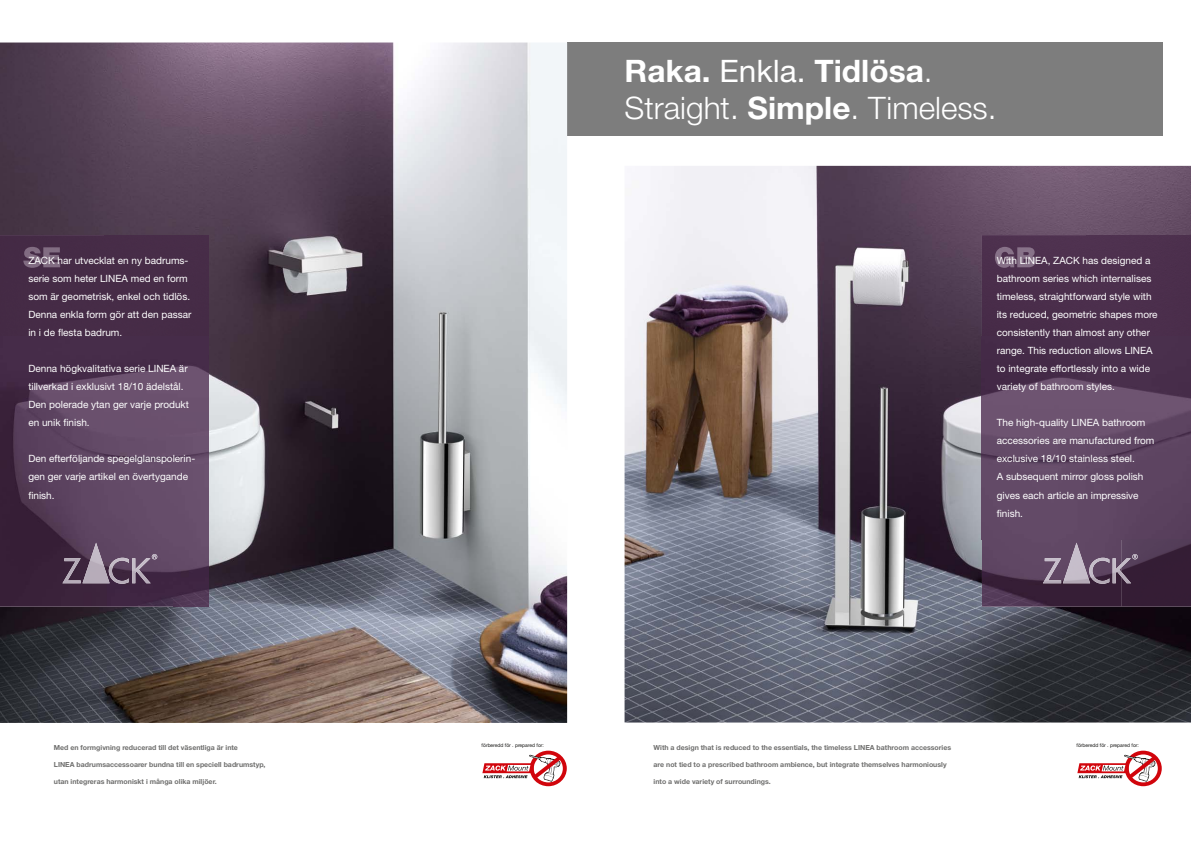
<style>
.page{position:relative;width:1191px;height:842px;background:#fff}
.page>*{position:absolute;margin:0;border:0;box-sizing:border-box;transform-origin:0 0}
.t1{font:300 31px/37.2px "Helvetica Neue";color:#fff}
.t2{font:10px/18px "Helvetica Neue";color:#fff}
.t3{font:700 7px "Helvetica Neue";color:#6f6f6e}
.t4{font:5px "Helvetica Neue";color:#1a1a18}
.s1{font-weight:700}
.s2{font-weight:400}
</style>
<div class="page">
<div style="left:567px;top:42px;width:595px;height:94px;background:#7d7d7d"></div>
<img style="left:0;top:43px;width:567px;height:680px">
<img style="left:624px;top:166px;width:567px;height:556px">
<img style="left:0;top:235px;width:208px;height:372px">
<img style="left:132px;top:558px;width:19px;height:25px">
<img style="left:62px;top:558px;width:19px;height:25px">
<img style="left:109px;top:558px;width:20px;height:26px">
<img style="left:82px;top:543px;width:28px;height:40px">
<svg style="left:152px;top:554px;width:5px;height:5px"></svg>
<img style="left:982px;top:235px;width:209px;height:372px">
<img style="left:1112px;top:558px;width:19px;height:25px">
<img style="left:1043px;top:558px;width:18px;height:25px">
<img style="left:1089px;top:558px;width:20px;height:26px">
<img style="left:1063px;top:543px;width:27px;height:40px">
<svg style="left:1132px;top:554px;width:5px;height:5px"></svg>
<img style="left:23px;top:247px;width:37px;height:21px">
<img style="left:995px;top:247px;width:40px;height:21px">
<svg style="left:482px;top:751px;width:85px;height:35px"></svg>
<svg style="left:1077px;top:751px;width:84px;height:35px"></svg>
<p class="t2" style="left:28px;top:252px;width:165px">ZACK har utvecklat en ny badrums&shy;serie som heter LINEA med en form som är geometrisk, enkel och tidlös.<br>Denna enkla form gör att den passar in i de flesta badrum.</p>
<p class="t2" style="left:28px;top:360px;width:162px">Denna högkvalitativa serie LINEA är tillverkad i exklusivt 18/10 ädelstål.<br>Den polerade ytan ger varje produkt en unik finish.</p>
<p class="t2" style="left:28px;top:450px;width:168px">Den efterföljande spegelglanspolerin&shy;gen ger varje artikel en övertygande finish.</p>
<p class="t3" style="left:54px;top:743px;width:186px">Med en formgivning reducerad till det väsentliga är inte</p>
<p class="t3" style="left:54px;top:760px;width:213px">LINEA badrumsaccessoarer bundna till en speciell badrumstyp,</p>
<p class="t3" style="left:54px;top:777px;width:164px">utan integreras harmoniskt i många olika miljöer.</p>
<h1 class="t1" style="left:624px;top:52px;width:373px"><span class="s1">Raka.</span> <span class="s2">Enkla.</span> <span class="s1">Tidlösa</span>.<br>Straight. <span class="s1">Simple</span>. Timeless.</h1>
<p class="t2" style="left:996px;top:252px;width:162px">With LINEA, ZACK has designed a bathroom series which internalises timeless, straightforward style with its reduced, geometric shapes more consistently than almost any other range. This reduction allows LINEA to integrate effortlessly into a wide variety of bathroom styles.</p>
<p class="t2" style="left:996px;top:414px;width:159px">The high-quality LINEA bathroom accessories are manufactured from exclusive 18/10 stainless steel.<br>A subsequent mirror gloss polish gives each article an impressive finish.</p>
<p class="t4" style="left:481px;top:742px;width:64px">förberedd för . prepared for:</p>
<p class="t4" style="left:1076px;top:742px;width:64px">förberedd för . prepared for:</p>
<p class="t3" style="left:653px;top:743px;width:299px">With a design that is reduced to the essentials, the timeless LINEA bathroom accessories</p>
<p class="t3" style="left:653px;top:760px;width:294px">are not tied to a prescribed bathroom ambience, but integrate themselves harmoniously</p>
<p class="t3" style="left:653px;top:777px;width:119px">into a wide variety of surroundings.</p>
</div>
